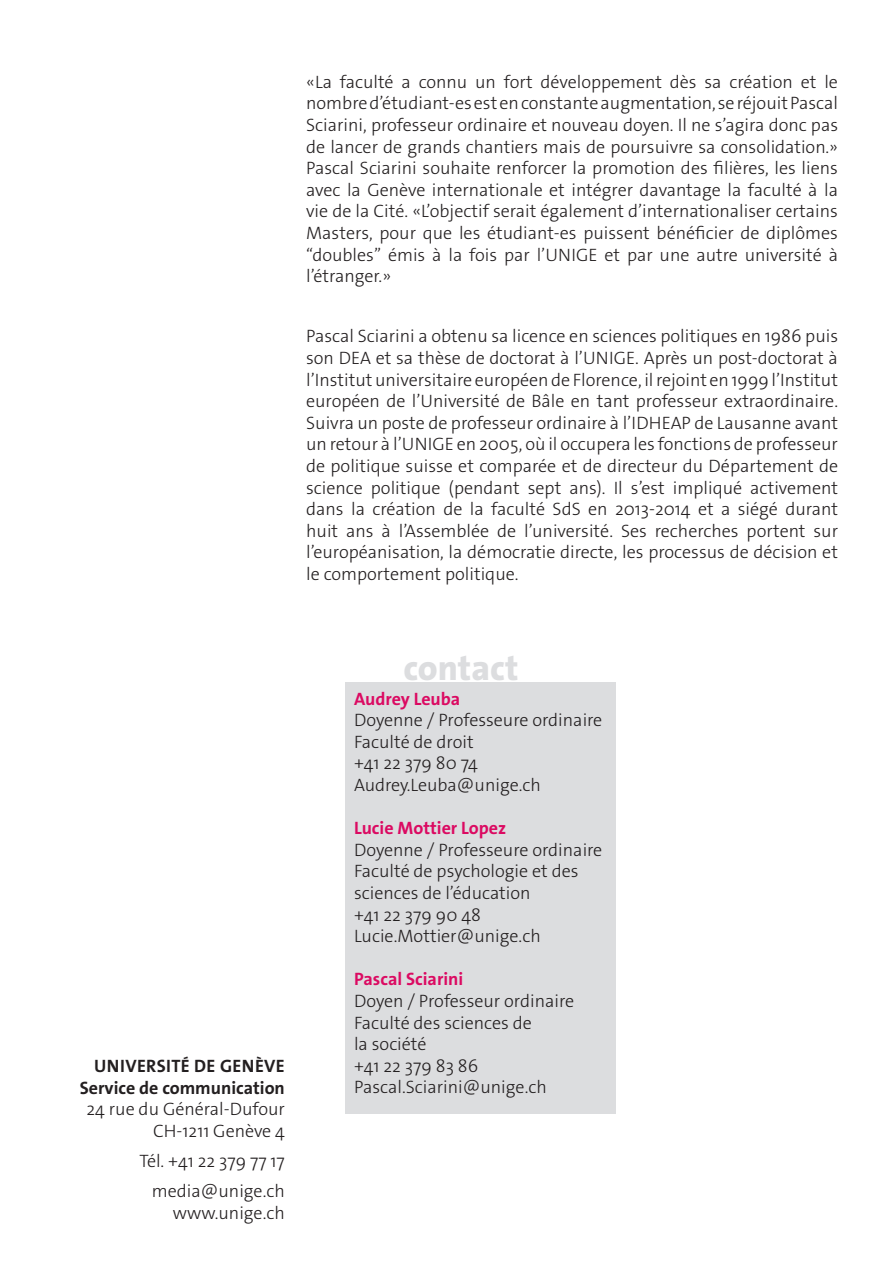
<style>
.page{position:relative;width:893px;height:1263px;background:#fff}
.page>*{position:absolute;margin:0;border:0;box-sizing:border-box;transform-origin:0 0}
._4__texte_courant{font:800 35.7px "The Sans Os F";color:#dcdddf}
._4__texte_courant-2{font:300 18px/21.6px "The Sans Os F";color:#231f20}
.texte_courant{font:300 18px/21.6px "The Sans Os F";color:#231f20;text-align:right}
.texte_courant-2{font:700 18px "The Sans Os F";letter-spacing:.02em;color:#231f20}
.s1{font-weight:700}
.s2{font-weight:700;color:#db0a62}
</style>
<div class="page">
<div style="left:345px;top:683px;width:271px;height:431px;background:#dcdddf"></div>
<p class="_4__texte_courant-2" style="left:306px;top:71px;width:533px;text-align:justify">«La faculté a connu un fort développement dès sa création et le nombre d’étudiant-es est en constante augmentation, se réjouit Pascal Sciarini, professeur ordinaire et nouveau doyen. Il ne s’agira donc pas de lancer de grands chantiers mais de poursuivre sa consolidation.» Pascal Sciarini souhaite renforcer la promotion des filières, les liens avec la Genève internationale et intégrer davantage la faculté à la vie de la Cité. «L’objectif serait également d’internationaliser certains Masters, pour que les étudiant-es puissent bénéficier de diplômes ‘‘doubles’’ émis à la fois par l’UNIGE et par une autre université à l’étranger.»</p>
<p class="_4__texte_courant-2" style="left:306px;top:326px;width:533px;text-align:justify">Pascal Sciarini a obtenu sa licence en sciences politiques en 1986 puis son DEA et sa thèse de doctorat à l’UNIGE. Après un post-doctorat à l’Institut universitaire européen de Florence, il rejoint en 1999 l’Institut européen de l’Université de Bâle en tant professeur extraordinaire.<br>Suivra un poste de professeur ordinaire à l’IDHEAP de Lausanne avant un retour à l’UNIGE en 2005, où il occupera les fonctions de professeur de politique suisse et comparée et de directeur du Département de science politique (pendant sept ans). Il s’est impliqué activement dans la création de la faculté SdS en 2013-2014 et a siégé durant huit ans à l’Assemblée de l’université. Ses recherches portent sur l’européanisation, la démocratie directe, les processus de décision et le comportement politique.</p>
<p class="texte_courant-2" style="left:94px;top:1054px;width:192px">UNIVERSITÉ DE GENÈVE</p>
<p class="texte_courant" style="left:80px;top:1077px;width:207px"><span class="s1">Service de communication<br></span>24 rue du Général-Dufour<br>CH-1211 Genève 4</p>
<p class="texte_courant" style="left:139px;top:1150px;width:147px">Tél. +41 22 379 77 17</p>
<p class="texte_courant" style="left:152px;top:1180px;width:135px">media@unige.ch www.unige.ch</p>
<p class="_4__texte_courant" style="left:404px;top:645px;width:116px">contact</p>
<p class="_4__texte_courant-2" style="left:354px;top:688px;width:250px"><span class="s2">Audrey Leuba<br></span>Doyenne / Professeure ordinaire<br>Faculté de droit<br>+41 22 379 80 74<br>Audrey.Leuba@unige.ch</p>
<p class="_4__texte_courant-2" style="left:354px;top:817px;width:250px"><span class="s2">Lucie Mottier Lopez<br></span>Doyenne / Professeure ordinaire<br>Faculté de psychologie et des sciences de l’éducation<br>+41 22 379 90 48<br>Lucie.Mottier@unige.ch</p>
<p class="_4__texte_courant-2" style="left:354px;top:968px;width:222px"><span class="s2">Pascal Sciarini<br></span>Doyen / Professeur ordinaire<br>Faculté des sciences de<br>la société<br>+41 22 379 83 86<br>Pascal.Sciarini@unige.ch</p>
</div>
